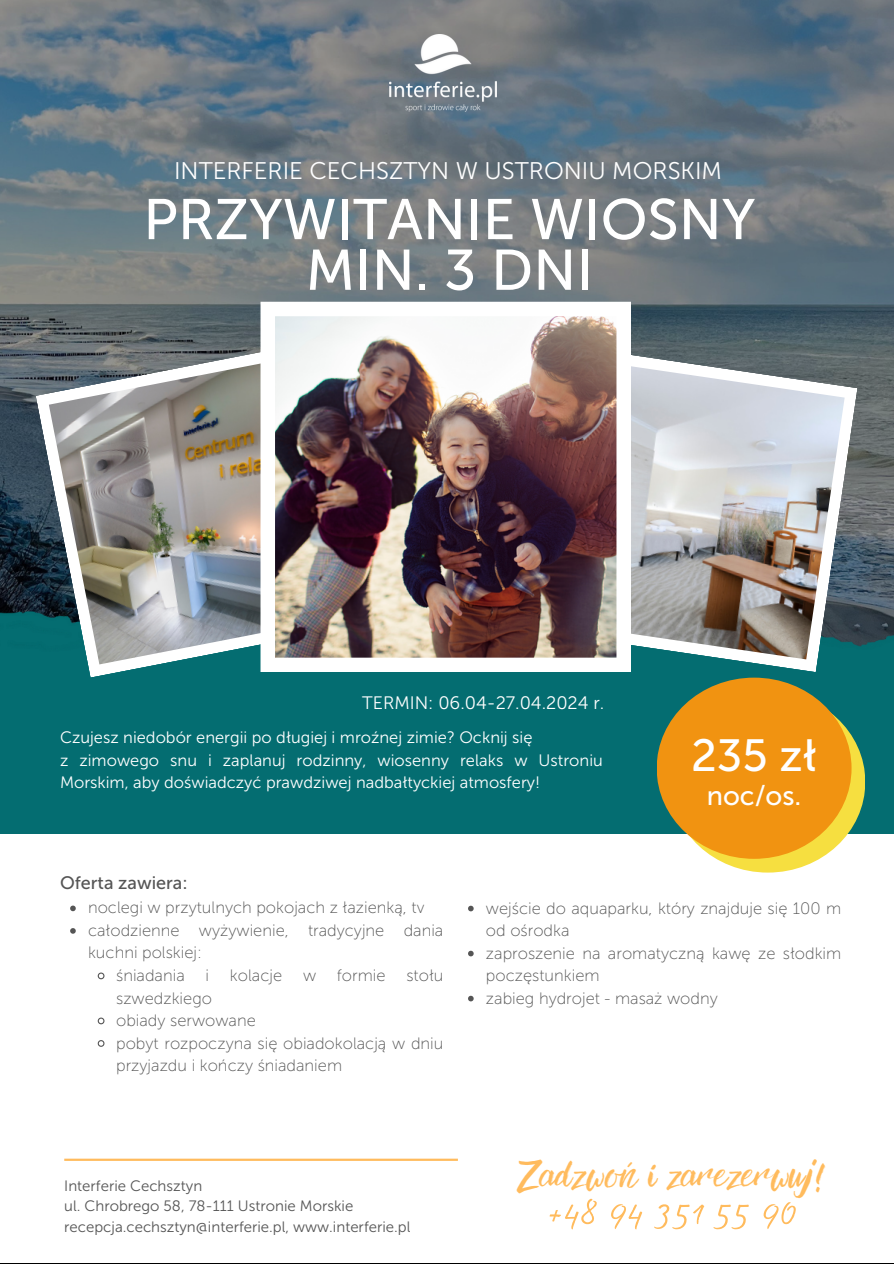
<style>
.page{position:relative;width:894px;height:1264px;background:#fff}
.page>*{position:absolute;margin:0;border:0;box-sizing:border-box;transform-origin:0 0}
.t1{font:57px/50.7px "Museo Sans 500";color:#fff;text-align:center}
.t2{font:57px "Madelyn Fill";color:#ffbb5d}
.t3{font:45px "Museo Sans 500";color:#fff}
.t4{font:33px "Rebel";color:#ffbb5d}
.t5{font:27px "Museo Sans 500";color:#fff}
.t6{font:24px "Museo Sans 300";color:#fff}
.t7{font:18px "Museo Sans 300";color:#fff}
.t8{font:18px "Museo Sans 500";color:#555}
.t9{font:16.5px/22.5px "Museo Sans 100";color:#555}
.t10{font:16.5px/22.5px "Museo Sans 300";color:#fff}
.t11{font:15px "Museo Sans 300";color:#555}
</style>
<div class="page">
<img style="left:0;top:0;width:893px;height:595px">
<div style="left:0;top:595px;width:893px;height:239px;background:#046d71"></div>
<img style="left:36px;top:341px;width:336px;height:336px">
<img style="left:631px;top:346px;width:226px;height:326px">
<img style="left:260px;top:302px;width:371px;height:370px">
<hr style="left:64px;top:1158px;width:394px;height:2px;background:#ffbb5d">
<img style="left:389px;top:34px;width:107px;height:78px">
<div style="left:670px;top:691px;width:194px;height:181px;background:#f6df40;border-radius:50%"></div>
<div style="left:656px;top:677px;width:195px;height:181px;background:#f19311;border-radius:50%"></div>
<svg style="left:468px;top:905px;width:5px;height:6px"></svg>
<svg style="left:468px;top:950px;width:5px;height:6px"></svg>
<svg style="left:468px;top:995px;width:5px;height:6px"></svg>
<svg style="left:70px;top:905px;width:6px;height:6px"></svg>
<svg style="left:70px;top:928px;width:6px;height:5px"></svg>
<svg style="left:97px;top:972px;width:8px;height:8px"></svg>
<svg style="left:97px;top:1017px;width:8px;height:8px"></svg>
<svg style="left:97px;top:1040px;width:8px;height:7px"></svg>
<h1 class="t6" style="left:174px;top:156px;width:549px">INTERFERIE CECHSZTYN W USTRONIU MORSKIM</h1>
<p class="t1" style="left:143px;top:194px;width:613px">PRZYWITANIE WIOSNY<br>MIN. 3 DNI</p>
<h3 class="t7" style="left:362px;top:692px;width:243px">TERMIN: 06.04-27.04.2024 r.</h3>
<p class="t10" style="left:60px;top:726px;width:544px">Czujesz niedobór energii po długiej i mroźnej zimie? Ocknij się<br>z zimowego snu i zaplanuj rodzinny, wiosenny relaks w Ustroniu<br>Morskim, aby doświadczyć prawdziwej nadbałtyckiej atmosfery!</p>
<h5 class="t3" style="left:691px;top:729px;width:127px">235 zł</h5>
<h5 class="t5" style="left:706px;top:779px;width:96px">noc/os.</h5>
<h5 class="t8" style="left:60px;top:871px;width:129px">Oferta zawiera:</h5>
<h5 class="t9" style="left:88px;top:896px;width:338px">noclegi w przytulnych pokojach z łazienką, tv</h5>
<h5 class="t9" style="left:88px;top:919px;width:357px">całodzienne wyżywienie, tradycyjne dania kuchni polskiej:</h5>
<h5 class="t9" style="left:116px;top:964px;width:70px">śniadania</h5>
<h5 class="t9" style="left:205px;top:964px;width:5px">i</h5>
<h5 class="t9" style="left:230px;top:964px;width:54px">kolacje</h5>
<h5 class="t9" style="left:303px;top:964px;width:15px">w</h5>
<h5 class="t9" style="left:337px;top:964px;width:50px">formie</h5>
<h5 class="t9" style="left:406px;top:964px;width:39px">stołu</h5>
<h5 class="t9" style="left:116px;top:986px;width:97px">szwedzkiego</h5>
<h5 class="t9" style="left:116px;top:1009px;width:141px">obiady serwowane</h5>
<h5 class="t9" style="left:116px;top:1031px;width:329px">pobyt rozpoczyna się obiadokolacją w dniu przyjazdu i kończy śniadaniem</h5>
<p class="t11" style="left:64px;top:1176px;width:139px">Interferie Cechsztyn</p>
<h5 class="t11" style="left:64px;top:1197px;width:290px">ul. Chrobrego 58, 78-111 Ustronie Morskie</h5>
<h2 class="t11" style="left:64px;top:1217px;width:347px">recepcja.cechsztyn@interferie.pl, www.interferie.pl</h2>
<h5 class="t9" style="left:486px;top:896px;width:357px">wejście do aquaparku, który znajduje się 100 m od ośrodka</h5>
<h5 class="t9" style="left:486px;top:941px;width:357px">zaproszenie na aromatyczną kawę ze słodkim poczęstunkiem</h5>
<h5 class="t9" style="left:486px;top:986px;width:233px">zabieg hydrojet - masaż wodny</h5>
<p class="t4" style="left:516px;top:1161px;width:309px">Zadzwoń i zarezerwuj!</p>
<p class="t2" style="left:545px;top:1169px;width:252px">+48 94 351 55 90</p>
</div>
